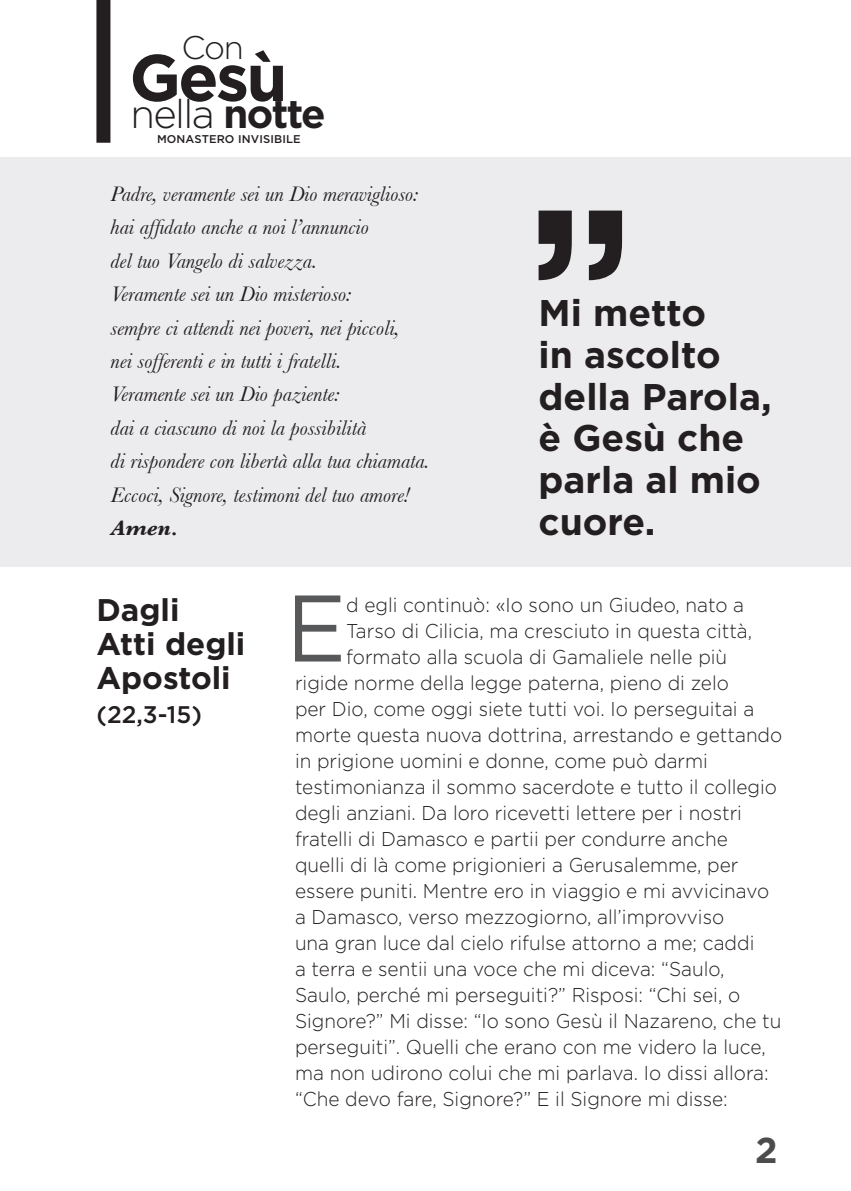
<style>
.page{position:relative;width:851px;height:1191px;background:#fff}
.page>*{position:absolute;margin:0;border:0;box-sizing:border-box;transform-origin:0 0}
.t1{font:94.2px "Gotham";color:#57585a;scale:.95 1}
.t2{font:700 65.8px "Gotham";color:#231f20}
.t3{font:300 40px "Gotham";letter-spacing:-.04em;color:#231f20}
.t4{font:700 37px/42px "Gotham";color:#231f20}
.t5{font:700 36px "Gotham";color:#4b4c4d}
.t6{font:300 32.8px "Gotham";color:#231f20}
.t7{font:700 31.2px/34px "Gotham";color:#231f20}
.t8{font:500 24px "Gotham";color:#231f20}
.t9{font:italic 22px/33.4px "Baskerville";color:#231f20}
.t10{font:italic 700 22px "Baskerville";color:#231f20}
.t11{font:300 20px "Gotham";color:#231f20;scale:.95 1}
.t12{font:500 11.2px "Gotham";letter-spacing:.01em;color:#231f20}
.s1{font-weight:700}
</style>
<div class="page">
<div style="left:0;top:157px;width:850px;height:410px;background:#ececee"></div>
<svg style="left:538px;top:210px;width:84px;height:70px"></svg>
<div style="left:96px;top:0;width:14px;height:143px;background:#231f20"></div>
<h3 class="t6" style="left:181px;top:27px;width:64px">Con</h3>
<h2 class="t2" style="left:129px;top:34px;width:159px">Gesù</h2>
<h3 class="t3" style="left:130px;top:88px;width:197px">nella <span class="s1">notte</span></h3>
<p class="t12" style="left:157px;top:131px;width:145px">MONASTERO INVISIBILE</p>
<p class="t9" style="left:111px;top:177px;width:321px">Padre, veramente sei un Dio meraviglioso: hai affidato anche a noi l’annuncio<br>del tuo Vangelo di salvezza.<br>Veramente sei un Dio misterioso:<br>sempre ci attendi nei poveri, nei piccoli,<br>nei sofferenti e in tutti i fratelli.<br>Veramente sei un Dio paziente:<br>dai a ciascuno di noi la possibilità<br>di rispondere con libertà alla tua chiamata.<br>Eccoci, Signore, testimoni del tuo amore!</p>
<p class="t10" style="left:111px;top:516px;width:69px">Amen.</p>
<h3 class="t4" style="left:538px;top:291px;width:234px">Mi metto<br>in ascolto della Parola, è Gesù che parla al mio cuore.</h3>
<h3 class="t7" style="left:96px;top:592px;width:150px">Dagli<br>Atti degli<br>Apostoli</h3>
<p class="t8" style="left:96px;top:698px;width:107px">(22,3-15)</p>
<h1 class="t1" style="left:286px;top:568px;width:65px">E</h1>
<p class="t11" style="left:346px;top:592px;width:420px">d egli continuò: «Io sono un Giudeo, nato a</p>
<p class="t11" style="left:346px;top:618px;width:429px">Tarso di Cilicia, ma cresciuto in questa città,</p>
<p class="t11" style="left:346px;top:644px;width:402px">formato alla scuola di Gamaliele nelle più</p>
<p class="t11" style="left:295px;top:670px;width:458px">rigide norme della legge paterna, pieno di zelo</p>
<p class="t11" style="left:295px;top:696px;width:485px">per Dio, come oggi siete tutti voi. Io perseguitai a</p>
<p class="t11" style="left:295px;top:722px;width:514px">morte questa nuova dottrina, arrestando e gettando</p>
<p class="t11" style="left:295px;top:748px;width:436px">in prigione uomini e donne, come può darmi</p>
<p class="t11" style="left:295px;top:774px;width:509px">testimonianza il sommo sacerdote e tutto il collegio</p>
<p class="t11" style="left:295px;top:800px;width:472px">degli anziani. Da loro ricevetti lettere per i nostri</p>
<p class="t11" style="left:295px;top:826px;width:457px">fratelli di Damasco e partii per condurre anche</p>
<p class="t11" style="left:295px;top:852px;width:468px">quelli di là come prigionieri a Gerusalemme, per</p>
<p class="t11" style="left:295px;top:878px;width:500px">essere puniti. Mentre ero in viaggio e mi avvicinavo</p>
<p class="t11" style="left:295px;top:904px;width:453px">a Damasco, verso mezzogiorno, all’improvviso</p>
<p class="t11" style="left:295px;top:930px;width:485px">una gran luce dal cielo rifulse attorno a me; caddi</p>
<p class="t11" style="left:295px;top:956px;width:453px">a terra e sentii una voce che mi diceva: “Saulo,</p>
<p class="t11" style="left:295px;top:982px;width:470px">Saulo, perché mi perseguiti?” Risposi: “Chi sei, o</p>
<p class="t11" style="left:295px;top:1008px;width:513px">Signore?” Mi disse: “Io sono Gesù il Nazareno, che tu</p>
<p class="t11" style="left:295px;top:1034px;width:497px">perseguiti”. Quelli che erano con me videro la luce,</p>
<p class="t11" style="left:295px;top:1060px;width:500px">ma non udirono colui che mi parlava. Io dissi allora:</p>
<p class="t11" style="left:295px;top:1086px;width:457px">“Che devo fare, Signore?” E il Signore mi disse:</p>
<h3 class="t5" style="left:755px;top:1126px;width:24px">2</h3>
</div>
